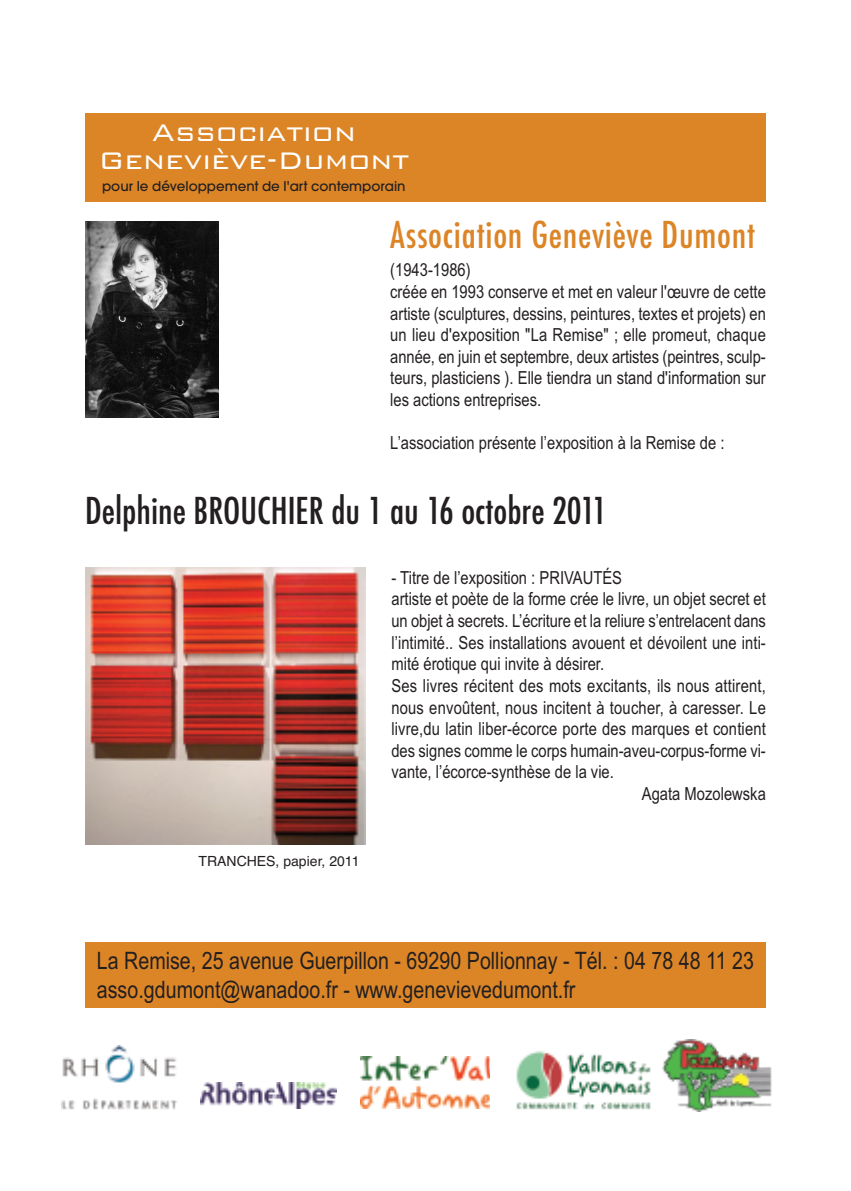
<style>
.page{position:relative;width:851px;height:1191px;background:#fff}
.page>*{position:absolute;margin:0;border:0;box-sizing:border-box;transform-origin:0 0}
.t1{font:500 condensed 36px "Futura";color:#231f20}
.t2{font:500 condensed 36px "Futura";letter-spacing:.02em;color:#dc8527}
.t3{font:300 32px/28px "Bank Gothic";color:#fff;text-align:center}
.t4{font:24px/28.8px "Arial Narrow";color:#231f20}
.t5{font:18px/21.6px "Arial Narrow";color:#231f20}
.t6{font:14px "Helvetica";color:#231f20}
.t7{font:500 13.4px "Avant Garde";color:#231f20}
</style>
<div class="page">
<img style="left:85px;top:221px;width:133px;height:196px">
<div style="left:85px;top:942px;width:680px;height:66px;background:#dc8527"></div>
<img style="left:662px;top:1039px;width:110px;height:72px">
<img style="left:200px;top:1082px;width:136px;height:26px">
<img style="left:62px;top:1045px;width:115px;height:65px">
<img style="left:516px;top:1051px;width:135px;height:59px">
<img style="left:361px;top:1056px;width:129px;height:52px">
<img style="left:85px;top:568px;width:280px;height:276px">
<div style="left:85px;top:113px;width:680px;height:89px;background:#dc8527"></div>
<h2 class="t3" style="left:98px;top:115px;width:312px">Association<br>Geneviève-Dumont</h2>
<p class="t7" style="left:102px;top:181px;width:305px">pour le développement de l'art contemporain</p>
<h1 class="t2" style="left:390px;top:215px;width:366px">Association Geneviève Dumont</h1>
<p class="t5" style="left:390px;top:259px;width:377px">(1943-1986)<br>créée en 1993 conserve et met en valeur l'œuvre de cette artiste (sculptures, dessins, peintures, textes et projets) en un lieu d'exposition "La Remise" ; elle promeut, chaque année, en juin et septembre, deux artistes (peintres, sculp&shy;teurs, plasticiens ). Elle tiendra un stand d'information sur les actions entreprises.</p>
<p class="t5" style="left:390px;top:432px;width:335px">L’association présente l’exposition à la Remise de :</p>
<h1 class="t1" style="left:85px;top:490px;width:523px">Delphine BROUCHIER du 1 au 16 octobre 2011</h1>
<p class="t6" style="left:198px;top:853px;width:162px">TRANCHES, papier, 2011</p>
<p class="t5" style="left:391px;top:567px;width:232px">- Titre de l’exposition : PRIVAUTÉS</p>
<p class="t5" style="left:391px;top:588px;width:376px">artiste et poète de la forme crée le livre, un objet secret et</p>
<p class="t5" style="left:391px;top:610px;width:376px">un objet à secrets. L’écriture et la reliure s’entrelacent dans</p>
<p class="t5" style="left:391px;top:631px;width:376px">l’intimité.. Ses installations avouent et dévoilent une inti-</p>
<p class="t5" style="left:391px;top:653px;width:214px">mité érotique qui invite à désirer.</p>
<p class="t5" style="left:391px;top:675px;width:376px">Ses livres récitent des mots excitants, ils nous attirent,</p>
<p class="t5" style="left:391px;top:696px;width:376px">nous envoûtent, nous incitent à toucher, à caresser. Le</p>
<p class="t5" style="left:391px;top:718px;width:376px">livre,du latin liber-écorce porte des marques et contient</p>
<p class="t5" style="left:391px;top:739px;width:376px">des signes comme le corps humain-aveu-corpus-forme vi-</p>
<p class="t5" style="left:391px;top:761px;width:224px">vante, l’écorce-synthèse de la vie.</p>
<p class="t5" style="left:641px;top:783px;width:125px">Agata Mozolewska</p>
<h3 class="t4" style="left:97px;top:946px;width:658px">La Remise, 25 avenue Guerpillon - 69290 Pollionnay - Tél. : 04 78 48 11 23 asso.gdumont@wanadoo.fr - www.genevievedumont.fr</h3>
</div>
